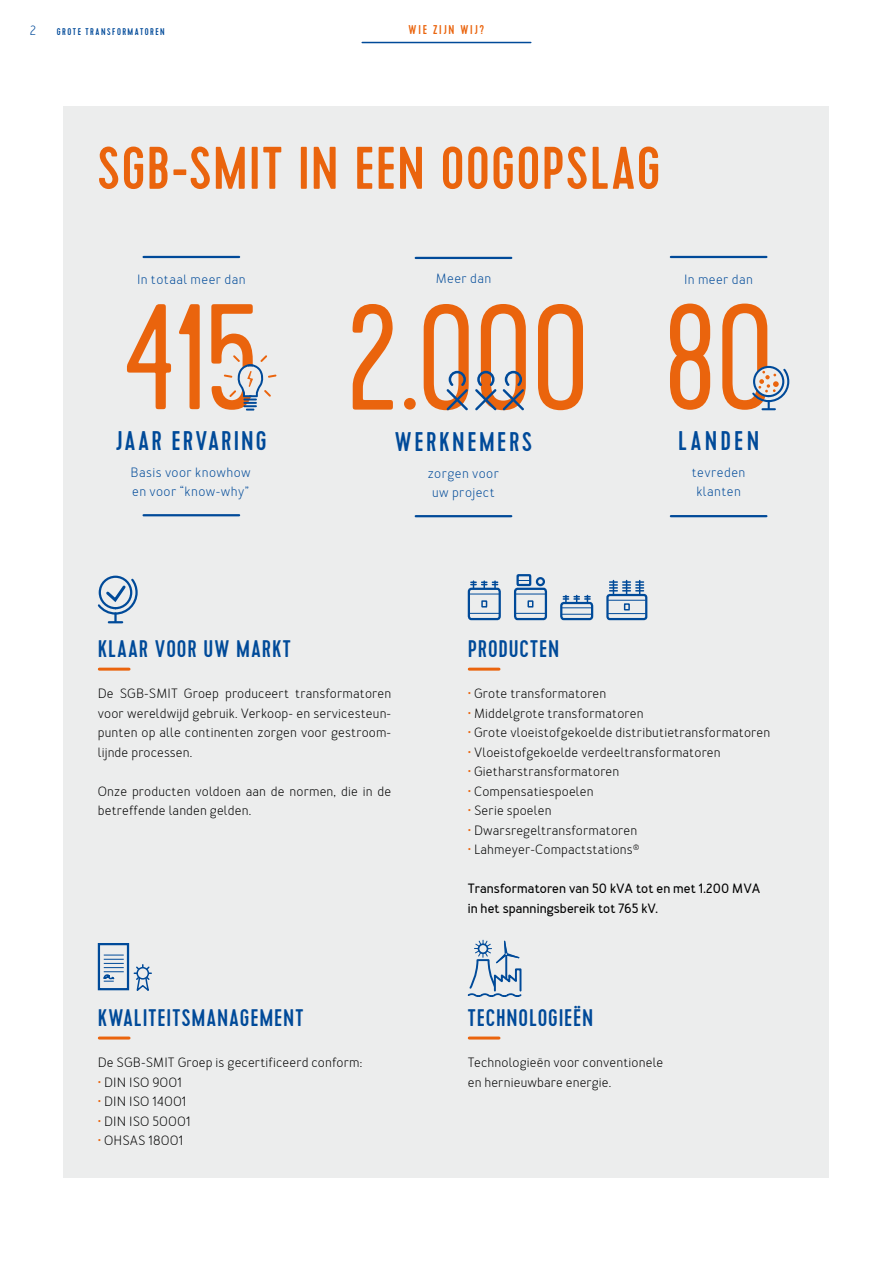
<style>
.page{position:relative;width:893px;height:1263px;background:#fff}
.page>*{position:absolute;margin:0;border:0;box-sizing:border-box;transform-origin:0 0}
.t1{font:300 150px "Cervo";letter-spacing:-.02em;color:#ea640d}
.t2{font:500 60px "Cervo";letter-spacing:.02em;color:#ea640d}
.t3{font:500 27px "Cervo";letter-spacing:.095em;color:#004a99}
.t4{font:500 27px "Cervo";letter-spacing:.075em;color:#004a99}
.t5{font:500 24px "Cervo";letter-spacing:.04em;color:#004a99}
.t6{font:13.5px/19.5px "Merlo";letter-spacing:.01em;color:#000}
.t7{font:13.5px/19.5px "Merlo";letter-spacing:.03em;color:#004a99;text-align:center}
.t8{font:700 13.5px/19.5px "Merlo";letter-spacing:.01em;color:#000}
.t9{font:500 12.75px "Cervo";letter-spacing:.15em;color:#ea640d}
.t10{font:500 9.75px "Cervo";letter-spacing:.155em;color:#004a99}
.s1{color:#ea640d}
</style>
<div class="page">
<div style="left:64px;top:106px;width:765px;height:1072px;background:#eceded"></div>
<hr style="left:362px;top:42px;width:169px;height:1px;background:#004a99">
<hr style="left:671px;top:256px;width:95px;height:2px;background:#004a99">
<hr style="left:671px;top:515px;width:95px;height:2px;background:#004a99">
<hr style="left:469px;top:1036px;width:30px;height:3px;background:#ea640d">
<hr style="left:99px;top:1036px;width:30px;height:3px;background:#ea640d">
<div style="left:98px;top:943px;width:31px;height:47px;background:#eceded;border:2px solid #004a99"></div>
<svg style="left:103px;top:954px;width:21px;height:28px"></svg>
<svg style="left:134px;top:965px;width:17px;height:26px"></svg>
<div style="left:137px;top:968px;width:11px;height:11px;background:#eceded;border-radius:50%"></div>
<div style="left:136px;top:967px;width:13px;height:12px;border:2px solid #004a99;border-radius:50%"></div>
<hr style="left:469px;top:668px;width:30px;height:3px;background:#ea640d">
<svg style="left:623px;top:580px;width:7px;height:14px"></svg>
<svg style="left:636px;top:580px;width:7px;height:14px"></svg>
<svg style="left:610px;top:580px;width:7px;height:14px"></svg>
<div style="left:606px;top:594px;width:41px;height:26px;border:2px solid #004a99;border-radius:2px"></div>
<hr style="left:608px;top:600px;width:37px;height:1px;background:#004a99">
<hr style="left:608px;top:613px;width:37px;height:1px;background:#004a99">
<div style="left:624px;top:603px;width:6px;height:7px;border:2px solid #004a99"></div>
<div style="left:468px;top:588px;width:33px;height:32px;border:2px solid #004a99;border-radius:3px"></div>
<svg style="left:470px;top:581px;width:29px;height:14px"></svg>
<svg style="left:470px;top:613px;width:29px;height:1px"></svg>
<div style="left:481px;top:600px;width:6px;height:7px;border:2px solid #004a99"></div>
<svg style="left:561px;top:603px;width:31px;height:16px"></svg>
<div style="left:560px;top:602px;width:33px;height:18px;border:2px solid #004a99;border-radius:3px"></div>
<svg style="left:562px;top:595px;width:29px;height:13px"></svg>
<svg style="left:562px;top:614px;width:29px;height:1px"></svg>
<div style="left:514px;top:588px;width:33px;height:32px;border:2px solid #004a99;border-radius:3px"></div>
<div style="left:516px;top:574px;width:15px;height:12px;border:2px solid #004a99"></div>
<svg style="left:516px;top:594px;width:29px;height:1px"></svg>
<svg style="left:516px;top:613px;width:29px;height:1px"></svg>
<div style="left:527px;top:600px;width:6px;height:7px;border:2px solid #004a99"></div>
<div style="left:536px;top:577px;width:9px;height:9px;border:2px solid #004a99;border-radius:50%"></div>
<svg style="left:518px;top:580px;width:12px;height:3px"></svg>
<hr style="left:99px;top:668px;width:30px;height:3px;background:#ea640d">
<svg style="left:97px;top:577px;width:41px;height:46px"></svg>
<hr style="left:144px;top:256px;width:95px;height:2px;background:#004a99">
<hr style="left:144px;top:514px;width:95px;height:2px;background:#004a99">
<hr style="left:416px;top:257px;width:95px;height:2px;background:#004a99">
<hr style="left:416px;top:515px;width:95px;height:2px;background:#004a99">
<svg style="left:446px;top:371px;width:78px;height:40px"></svg>
<svg style="left:224px;top:355px;width:52px;height:56px"></svg>
<svg style="left:467px;top:939px;width:55px;height:58px"></svg>
<svg style="left:752px;top:367px;width:38px;height:43px"></svg>
<p class="t7" style="left:30px;top:21px;width:8px">2</p>
<p class="t10" style="left:57px;top:26px;width:110px">GROTE TRANSFORMATOREN</p>
<p class="t9" style="left:409px;top:23px;width:77px">WIE ZIJN WIJ?</p>
<h2 class="t2" style="left:98px;top:133px;width:564px">SGB-SMIT IN EEN OOGOPSLAG</h2>
<p class="t7" style="left:137px;top:269px;width:110px">In totaal meer dan</p>
<h1 class="t1" style="left:122px;top:274px;width:139px">415</h1>
<h3 class="t4" style="left:116px;top:425px;width:152px">JAAR ERVARING</h3>
<p class="t7" style="left:131px;top:463px;width:122px;text-align:left">Basis voor knowhow en voor “know-why”</p>
<p class="t7" style="left:436px;top:269px;width:57px">Meer dan</p>
<h1 class="t1" style="left:345px;top:275px;width:247px">2.000</h1>
<h3 class="t3" style="left:395px;top:426px;width:139px">WERKNEMERS</h3>
<p class="t7" style="left:428px;top:464px;width:73px">zorgen voor uw project</p>
<p class="t7" style="left:684px;top:269px;width:70px">In meer dan</p>
<h1 class="t1" style="left:662px;top:274px;width:114px">80</h1>
<h3 class="t3" style="left:678px;top:425px;width:83px">LANDEN</h3>
<p class="t7" style="left:692px;top:463px;width:55px">tevreden klanten</p>
<h3 class="t5" style="left:98px;top:634px;width:194px">KLAAR VOOR UW MARKT</h3>
<h3 class="t5" style="left:468px;top:634px;width:93px">PRODUCTEN</h3>
<p class="t6" style="left:98px;top:684px;width:295px;text-align:justify">De SGB-SMIT Groep produceert transformatoren voor wereldwijd gebruik. Verkoop- en servicesteun&shy;punten op alle continenten zorgen voor gestroom&shy;lijnde processen.</p>
<p class="t6" style="left:98px;top:782px;width:295px">Onze producten voldoen aan de normen, die in de betreffende landen gelden.</p>
<h3 class="t5" style="left:98px;top:1003px;width:207px">KWALITEITSMANAGEMENT</h3>
<p class="t6" style="left:98px;top:1053px;width:266px">De SGB-SMIT Groep is gecertificeerd conform:</p>
<p class="t6" style="left:98px;top:1073px;width:86px"><span class="s1">•</span> DIN ISO 9001</p>
<p class="t6" style="left:98px;top:1092px;width:90px"><span class="s1">•</span> DIN ISO 14001</p>
<p class="t6" style="left:98px;top:1112px;width:94px"><span class="s1">•</span> DIN ISO 50001</p>
<p class="t6" style="left:98px;top:1131px;width:87px"><span class="s1">•</span> OHSAS 18001</p>
<p class="t6" style="left:468px;top:684px;width:140px"><span class="s1">•</span> Grote transformatoren</p>
<p class="t6" style="left:468px;top:704px;width:177px"><span class="s1">•</span> Middelgrote transformatoren</p>
<p class="t6" style="left:468px;top:723px;width:304px"><span class="s1">•</span> Grote vloeistofgekoelde distributietransformatoren</p>
<p class="t6" style="left:468px;top:743px;width:254px"><span class="s1">•</span> Vloeistofgekoelde verdeeltransformatoren</p>
<p class="t6" style="left:468px;top:762px;width:153px"><span class="s1">•</span> Gietharstransformatoren</p>
<p class="t6" style="left:468px;top:782px;width:127px"><span class="s1">•</span> Compensatiespoelen</p>
<p class="t6" style="left:468px;top:801px;width:85px"><span class="s1">•</span> Serie spoelen</p>
<p class="t6" style="left:468px;top:821px;width:171px"><span class="s1">•</span> Dwarsregeltransformatoren</p>
<p class="t6" style="left:468px;top:840px;width:173px"><span class="s1">•</span> Lahmeyer-Compactstations<sup>®</sup></p>
<p class="t8" style="left:468px;top:879px;width:294px">Transformatoren van 50 kVA tot en met 1.200 MVA in het spanningsbereik tot 765 kV.</p>
<h3 class="t5" style="left:468px;top:1003px;width:127px">TECHNOLOGIEËN</h3>
<p class="t6" style="left:468px;top:1053px;width:197px">Technologieën voor conventionele en hernieuwbare energie.</p>
</div>
